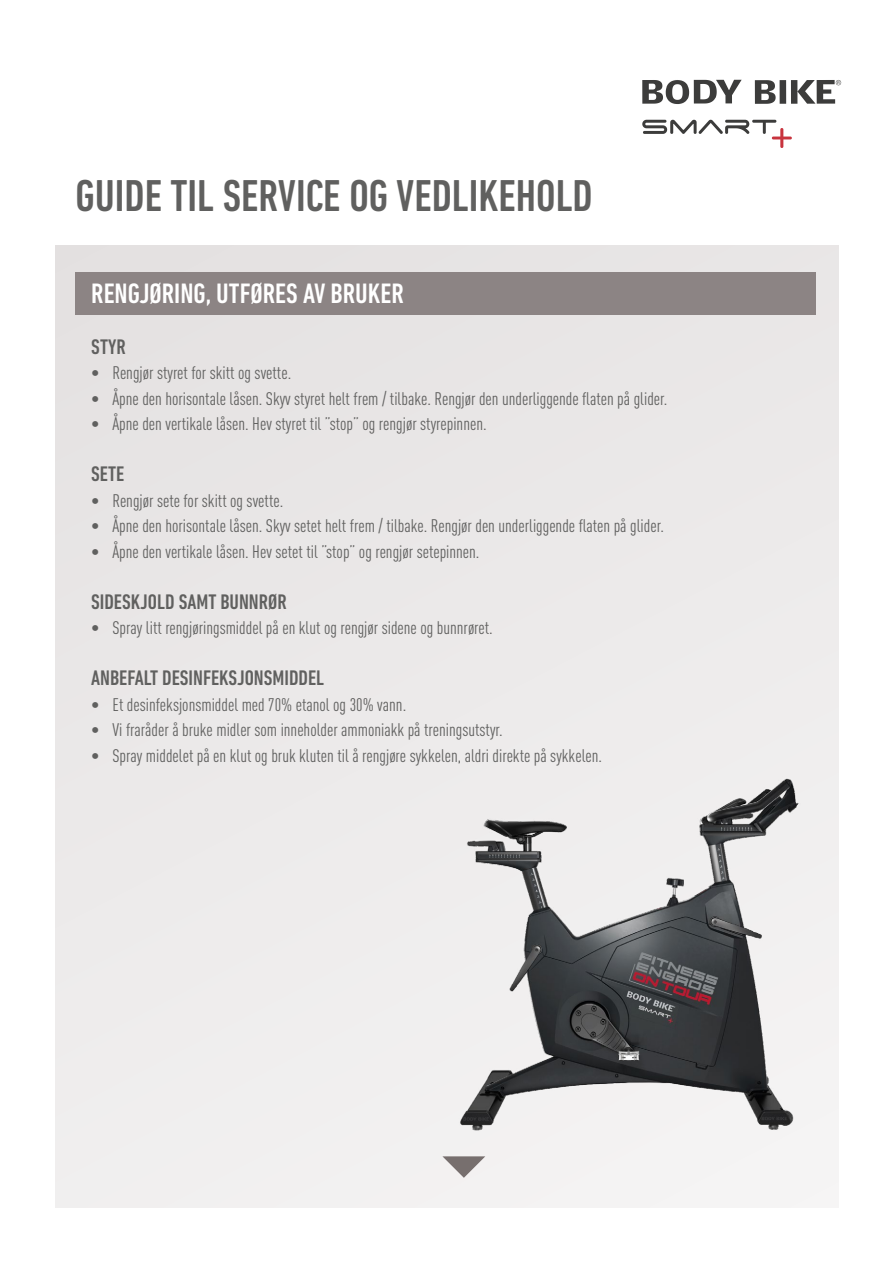
<style>
.page{position:relative;width:893px;height:1263px;background:#fff}
.page>*{position:absolute;margin:0;border:0;box-sizing:border-box;transform-origin:0 0}
.t1{font:500 condensed 45.45px "DIN Next LT Pro";color:#60605f}
.t2{font:500 condensed 28.65px "DIN Next LT Pro";color:#fff}
.t3{font:500 condensed 21.45px "DIN Next LT Pro";color:#60605f}
.t4{font:18px "DIN Cond";color:#60605f}
</style>
<div class="page">
<div style="left:55px;top:246px;width:783px;height:962px;background:#eceaea"></div>
<img style="left:460px;top:778px;width:363px;height:369px">
<svg style="left:642px;top:120px;width:150px;height:28px"></svg>
<svg style="left:642px;top:80px;width:199px;height:24px"></svg>
<div style="left:75px;top:272px;width:741px;height:43px;background:#8c8484"></div>
<svg style="left:442px;top:1156px;width:43px;height:22px"></svg>
<h1 class="t1" style="left:75px;top:170px;width:519px">GUIDE TIL SERVICE OG VEDLIKEHOLD</h1>
<h2 class="t2" style="left:91px;top:277px;width:314px">RENGJØRING, UTFØRES AV BRUKER</h2>
<p class="t3" style="left:91px;top:334px;width:36px">STYR</p>
<p class="t4" style="left:91px;top:362px;width:202px">• Rengjør styret for skitt og svette.</p>
<p class="t4" style="left:91px;top:388px;width:578px">• Åpne den horisontale låsen. Skyv styret helt frem / tilbake. Rengjør den underliggende flaten på glider.</p>
<p class="t4" style="left:91px;top:414px;width:397px">• Åpne den vertikale låsen. Hev styret til ”stop” og rengjør styrepinnen.</p>
<p class="t3" style="left:91px;top:462px;width:35px">SETE</p>
<p class="t4" style="left:91px;top:490px;width:194px">• Rengjør sete for skitt og svette.</p>
<p class="t4" style="left:91px;top:516px;width:574px">• Åpne den horisontale låsen. Skyv setet helt frem / tilbake. Rengjør den underliggende flaten på glider.</p>
<p class="t4" style="left:91px;top:541px;width:390px">• Åpne den vertikale låsen. Hev setet til ”stop” og rengjør setepinnen.</p>
<p class="t3" style="left:91px;top:589px;width:197px">SIDESKJOLD SAMT BUNNRØR</p>
<p class="t4" style="left:91px;top:617px;width:403px">• Spray litt rengjøringsmiddel på en klut og rengjør sidene og bunnrøret.</p>
<p class="t3" style="left:91px;top:666px;width:235px">ANBEFALT DESINFEKSJONSMIDDEL</p>
<p class="t4" style="left:91px;top:694px;width:317px">• Et desinfeksjonsmiddel med 70% etanol og 30% vann.</p>
<p class="t4" style="left:91px;top:720px;width:413px">• Vi fraråder å bruke midler som inneholder ammoniakk på treningsutstyr.</p>
<p class="t4" style="left:91px;top:745px;width:512px">• Spray middelet på en klut og bruk kluten til å rengjøre sykkelen, aldri direkte på sykkelen.</p>
</div>
